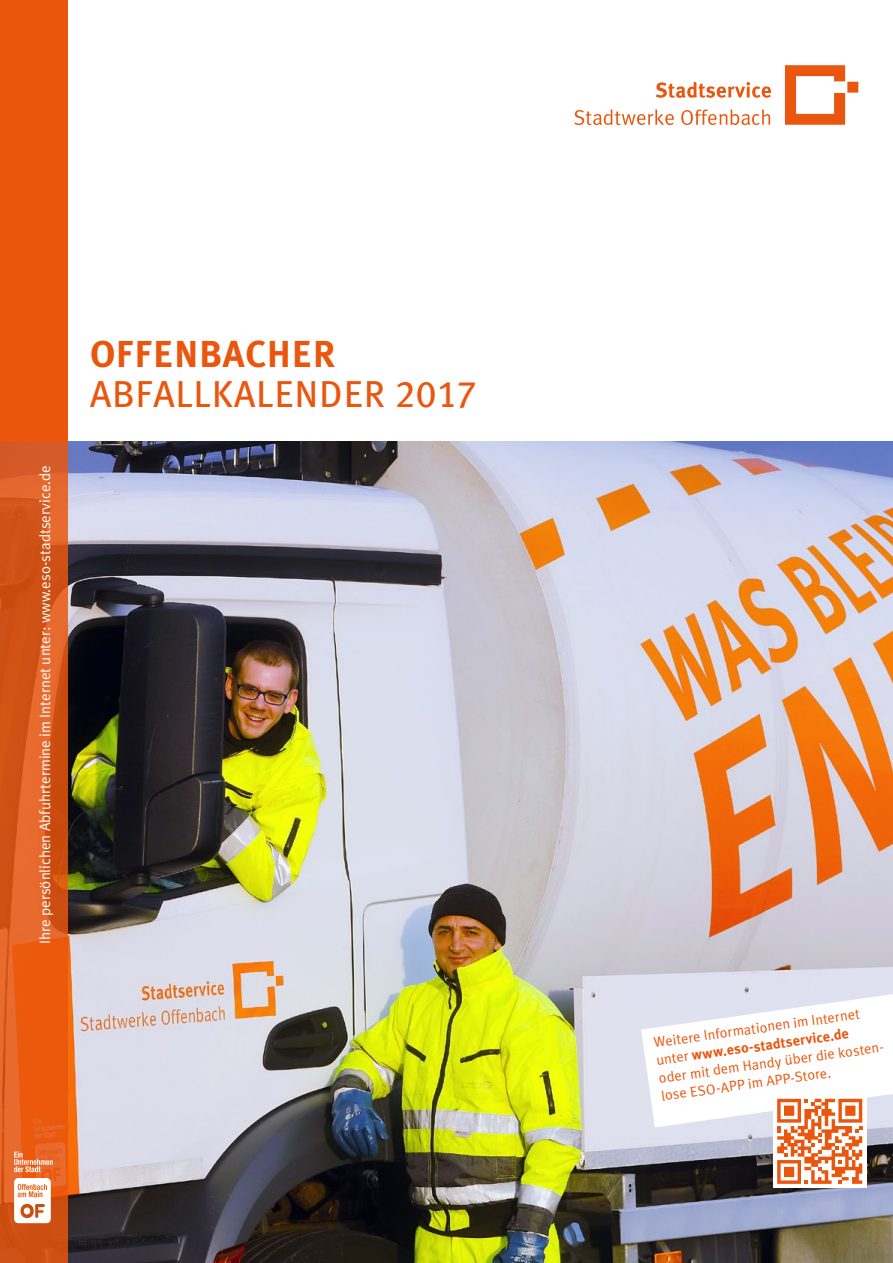
<style>
.page{position:relative;width:893px;height:1263px;background:#fff}
.page>*{position:absolute;margin:0;border:0;box-sizing:border-box;transform-origin:0 0}
.t1{font:37.5px/40.5px "Meta Plus";letter-spacing:.02em;color:#ea560d}
.t2{font:15px "Meta Plus Normal";color:#fff}
.t3{font:14.25px/18px "Meta Plus Normal";color:#ea560d}
.t4{font:700 14.25px "Meta Plus";color:#ea560d}
.s1{font-weight:700}
.s2{font-family:"Meta Plus Book Caps"}
.s3{font-family:"Meta Plus Normal";font-weight:400}
</style>
<div class="page">
<img style="left:67px;top:442px;width:826px;height:821px">
<svg style="left:0;top:442px;width:67px;height:821px;background:#dc5a1b"></svg>
<div style="left:0;top:0;width:67px;height:442px;background:#ea560d"></div>
<svg style="left:14px;top:1178px;width:37px;height:45px"></svg>
<svg style="left:14px;top:1151px;width:39px;height:21px"></svg>
<svg style="left:785px;top:65px;width:73px;height:60px"></svg>
<svg style="left:656px;top:82px;width:115px;height:16px"></svg>
<svg style="left:574px;top:109px;width:100px;height:16px"></svg>
<svg style="left:681px;top:109px;width:89px;height:16px"></svg>
<div style="left:773px;top:1094px;width:93px;height:94px;background:#fff"></div>
<svg style="left:641px;top:994px;width:252px;height:190px"></svg>
<p class="t2" style="left:36px;top:944px;width:480px;rotate:-90deg">Ihre persönlichen Abfuhrtermine im Internet unter: www.eso-stadtservice.de</p>
<h1 class="t1" style="left:90px;top:333px;width:388px"><span class="s1">OFFENBACHER<br></span>ABFALLKALENDER <span class="s2">2017</span></h1>
<p class="t3" style="left:653px;top:1033px;width:209px;rotate:-8deg">Weitere Informationen im Internet</p>
<p class="t4" style="left:655px;top:1052px;width:196px;rotate:-8deg"><span class="s3">unter</span> www.eso-stadtservice.de</p>
<p class="t3" style="left:658px;top:1069px;width:228px;rotate:-8deg">oder mit dem Handy über die kosten&shy;lose ESO-APP im APP-Store.</p>
</div>
